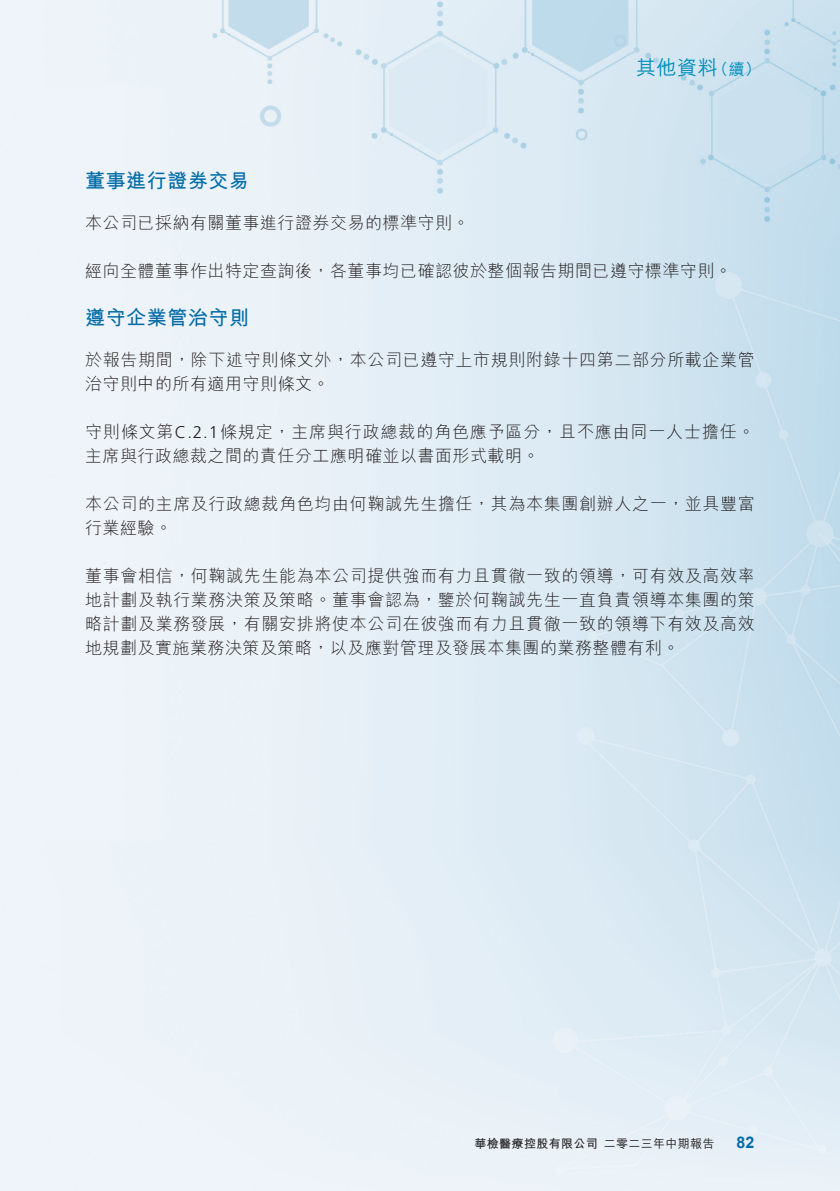
<style>
.page{position:relative;width:840px;height:1191px;background:#fff}
.page>*{position:absolute;margin:0;border:0;box-sizing:border-box;transform-origin:0 0}
.t1{font:700 20px "M Hei HK";letter-spacing:.03em;color:#006ba7}
.t2{font:500 20px "M Hei HK";color:#008ebd}
.t3{font:300 17px/24px "M Hei HK";letter-spacing:.03em;color:#231f20}
.t4{font:300 17px/24px "M Hei HK";letter-spacing:.05em;color:#231f20}
.t5{font:500 16px "M Hei HK";color:#008ebd}
.t6{font:700 16px "Arial";color:#006ba7}
.t7{font:700 12px "M Hei HK";letter-spacing:.03em;color:#231f20}
.t8{font:500 12px "M Hei HK";letter-spacing:.03em;color:#231f20}
.s1{font-family:"Frutiger LT Std"}
</style>
<div class="page">
<img style="left:0;top:0;width:839px;height:1191px">
<p class="t2" style="left:635px;top:53px;width:83px">其他資料</p>
<p class="t5" style="left:712px;top:57px;width:50px">（續(</p>
<p class="t1" style="left:85px;top:166px;width:165px">董事進行證券交易</p>
<p class="t3" style="left:85px;top:210px;width:385px">本公司已採納有關董事進行證券交易的標準守則。</p>
<p class="t3" style="left:85px;top:258px;width:648px">經向全體董事作出特定查詢後，各董事均已確認彼於整個報告期間已遵守標準守則。</p>
<p class="t1" style="left:85px;top:303px;width:165px">遵守企業管治守則</p>
<p class="t3" style="left:85px;top:347px;width:671px">於報告期間，除下述守則條文外，本公司已遵守上市規則附錄十四第二部分所載企業管治守則中的所有適用守則條文。</p>
<p class="t4" style="left:85px;top:419px;width:670px">守則條文第<span class="s1">C.2.1</span>條規定，主席與行政總裁的角色應予區分，且不應由同一人士擔任。主席與行政總裁之間的責任分工應明確並以書面形式載明。</p>
<p class="t3" style="left:85px;top:491px;width:671px">本公司的主席及行政總裁角色均由何鞠誠先生擔任，其為本集團創辦人之一，並具豐富行業經驗。</p>
<p class="t3" style="left:85px;top:564px;width:671px;text-align:justify">董事會相信，何鞠誠先生能為本公司提供強而有力且貫徹一致的領導，可有效及高效率地計劃及執行業務決策及策略。董事會認為，鑒於何鞠誠先生一直負責領導本集團的策略計劃及業務發展，有關安排將使本公司在彼強而有力且貫徹一致的領導下有效及高效地規劃及實施業務決策及策略，以及應對管理及發展本集團的業務整體有利。</p>
<p class="t7" style="left:474px;top:1134px;width:125px">華檢醫療控股有限公司</p>
<p class="t8" style="left:603px;top:1134px;width:112px">二零二三年中期報告</p>
<p class="t6" style="left:736px;top:1131px;width:19px">82</p>
</div>
